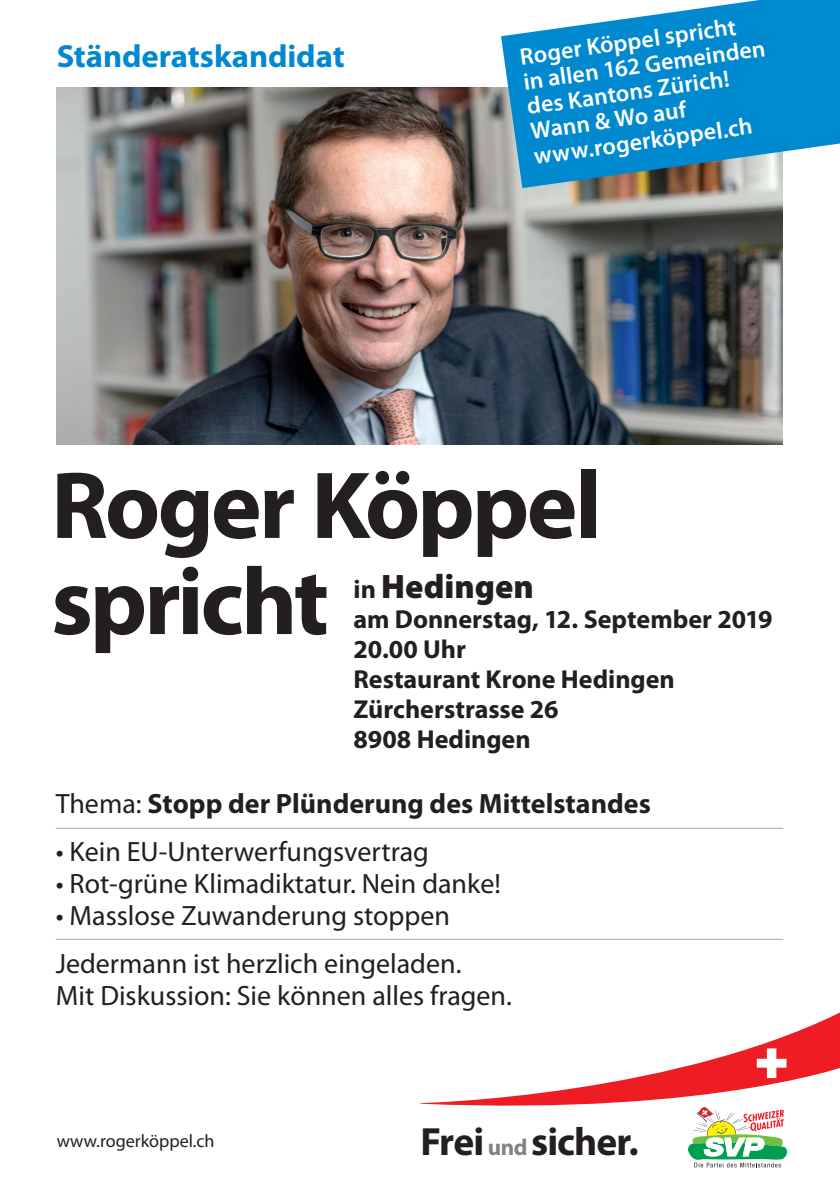
<style>
.page{position:relative;width:840px;height:1191px;background:#fff}
.page>*{position:absolute;margin:0;border:0;box-sizing:border-box;transform-origin:0 0}
.t1{font:700 96px/96px "Myriad Pro";letter-spacing:-.03em;color:#231f20}
.t2{font:700 39.4px "Myriad Pro";letter-spacing:-.025em;color:#231f20}
.t3{font:900 34px "Myriad Pro";color:#231f20}
.t4{font:700 32px "Myriad Pro";letter-spacing:-.005em;color:#0089cf}
.t5{font:28px/48px "Myriad Pro";color:#231f20}
.t6{font:700 28px "Myriad Pro";color:#231f20}
.t7{font:700 26px/30px "Myriad Pro";color:#231f20}
.t8{font:600 23.8px/25px "Myriad Pro";color:#fff}
.t9{font:18px "Myriad Pro";color:#231f20}
.s1{font-weight:700;font-size:26px}
.s2{font-weight:400}
.s3{font-size:23px;color:#808285}
</style>
<div class="page">
<svg style="left:688px;top:1116px;width:99px;height:51px"></svg>
<svg style="left:420px;top:1013px;width:419px;height:103px"></svg>
<svg style="left:756px;top:1048px;width:30px;height:30px"></svg>
<img style="left:57px;top:87px;width:725px;height:357px">
<svg style="left:500px;top:0;width:339px;height:188px;background:#2d97cd"></svg>
<hr style="left:56px;top:827px;width:726px;height:1px;background:#a8a9ad">
<hr style="left:56px;top:938px;width:726px;height:1px;background:#a8a9ad">
<p class="t4" style="left:57px;top:35px;width:289px">Ständeratskandidat</p>
<p class="t8" style="left:518px;top:44px;width:245px;rotate:-8deg">Roger Köppel spricht<br>in allen 162 Gemeinden des Kantons Zürich!<br>Wann &amp; Wo auf www.rogerköppel.ch</p>
<h1 class="t1" style="left:51px;top:454px;width:551px">Roger Köppel spricht</h1>
<p class="t3" style="left:353px;top:563px;width:182px"><span class="s1">in</span> Hedingen</p>
<p class="t7" style="left:353px;top:603px;width:420px">am Donnerstag, 12. September 2019<br>20.00 Uhr<br>Restaurant Krone Hedingen<br>Zürcherstrasse 26<br>8908 Hedingen</p>
<p class="t6" style="left:56px;top:785px;width:596px"><span class="s2">Thema:</span> Stopp der Plünderung des Mittelstandes</p>
<p class="t5" style="left:56px;top:827px;width:374px">• Kein EU-Unterwerfungsvertrag</p>
<p class="t5" style="left:56px;top:859px;width:446px">• Rot-grüne Klimadiktatur. Nein danke!</p>
<p class="t5" style="left:56px;top:891px;width:407px">• Masslose Zuwanderung stoppen<br>Jedermann ist herzlich eingeladen.</p>
<p class="t5" style="left:56px;top:971px;width:457px">Mit Diskussion: Sie können alles fragen.</p>
<p class="t9" style="left:57px;top:1130px;width:159px">www.rogerköppel.ch</p>
<h2 class="t2" style="left:420px;top:1116px;width:220px">Frei <span class="s3">und</span> sicher.</h2>
</div>
